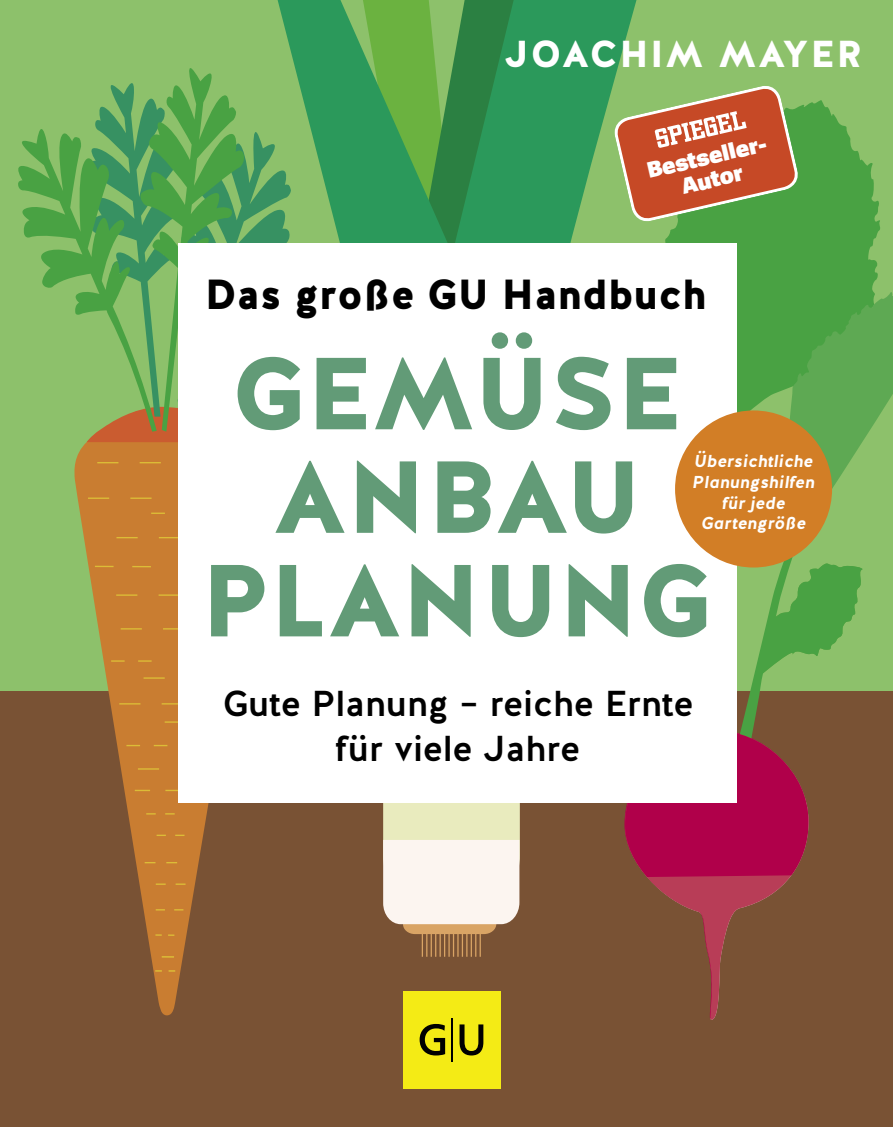
<style>
.page{position:relative;width:893px;height:1127px;background:#8dc16b}
.page>*{position:absolute;margin:0;border:0;box-sizing:border-box;transform-origin:0 0}
.t1{font:900 102px/103.5px "Halis GR";color:#629b77;text-align:center}
.t2{font:900 42px "Halis GR";color:#000}
.t3{font:900 37.5px "Halis GR";letter-spacing:.045em;color:#fff}
.t4{font:500 36px/45px "Halis GR";color:#000;text-align:center}
.t5{font:900 23.4px/23.4px "Spiegel Sans 4";color:#fff;text-align:center}
.t6{font:italic 700 17.25px/20.7px "Halis GR";color:#fff;text-align:center}
</style>
<div class="page">
<div style="left:0;top:691px;width:893px;height:436px;background:#795234"></div>
<svg style="left:515px;top:0;width:122px;height:243px;fill:#2b995b"></svg>
<svg style="left:277px;top:0;width:86px;height:243px;fill:#2b995b"></svg>
<svg style="left:363px;top:0;width:152px;height:243px;background:#419b4e"></svg>
<div style="left:383px;top:802px;width:137px;height:104px;background:#e9ebbe"></div>
<svg style="left:383px;top:840px;width:136px;height:117px"></svg>
<svg style="left:737px;top:565px;width:23px;height:165px"></svg>
<svg style="left:665px;top:100px;width:215px;height:312px;background:#53a648"></svg>
<svg style="left:647px;top:877px;width:143px;height:143px"></svg>
<svg style="left:625px;top:730px;width:183px;height:147px;background:#a80d48"></svg>
<svg style="left:739px;top:292px;width:154px;height:400px"></svg>
<svg style="left:74px;top:442px;width:196px;height:573px"></svg>
<svg style="left:88px;top:497px;width:64px;height:2px"></svg>
<svg style="left:151px;top:512px;width:27px;height:2px"></svg>
<svg style="left:97px;top:462px;width:64px;height:1px"></svg>
<svg style="left:116px;top:537px;width:62px;height:1px"></svg>
<svg style="left:116px;top:594px;width:62px;height:2px"></svg>
<svg style="left:121px;top:628px;width:57px;height:1px"></svg>
<svg style="left:144px;top:677px;width:34px;height:2px"></svg>
<svg style="left:111px;top:660px;width:41px;height:2px"></svg>
<svg style="left:95px;top:566px;width:56px;height:1px"></svg>
<svg style="left:119px;top:703px;width:59px;height:1px"></svg>
<svg style="left:165px;top:721px;width:13px;height:2px"></svg>
<svg style="left:126px;top:745px;width:41px;height:1px"></svg>
<svg style="left:138px;top:768px;width:40px;height:2px"></svg>
<svg style="left:146px;top:813px;width:29px;height:1px"></svg>
<svg style="left:135px;top:790px;width:43px;height:1px"></svg>
<svg style="left:145px;top:862px;width:32px;height:1px"></svg>
<svg style="left:157px;top:834px;width:28px;height:2px"></svg>
<svg style="left:156px;top:883px;width:30px;height:2px"></svg>
<svg style="left:156px;top:909px;width:27px;height:1px"></svg>
<svg style="left:155px;top:934px;width:19px;height:2px"></svg>
<svg style="left:87px;top:69px;width:204px;height:373px"></svg>
<svg style="left:139px;top:68px;width:106px;height:364px"></svg>
<svg style="left:18px;top:118px;width:139px;height:314px"></svg>
<svg style="left:613px;top:84px;width:186px;height:139px"></svg>
<div style="left:178px;top:243px;width:559px;height:559px;background:#fff"></div>
<div style="left:675px;top:410px;width:157px;height:157px;background:#d27e26;border-radius:50%"></div>
<svg style="left:162px;top:956px;width:12px;height:1px"></svg>
<svg style="left:155px;top:970px;width:20px;height:2px"></svg>
<div style="left:403px;top:991px;width:97px;height:98px;background:#f4eb15"></div>
<svg style="left:420px;top:1024px;width:25px;height:31px"></svg>
<svg style="left:459px;top:1024px;width:24px;height:31px"></svg>
<hr style="left:452px;top:1018px;width:1px;height:43px;background:#000">
<h3 class="t3" style="left:505px;top:32px;width:359px">JOACHIM MAYER</h3>
<h3 class="t5" style="left:645px;top:159px;width:128px;rotate:-13deg">Bestseller-<br>Autor</h3>
<h2 class="t2" style="left:205px;top:269px;width:503px">Das große GU Handbuch</h2>
<h1 class="t1" style="left:201px;top:340px;width:513px">GEMÜSE<br>ANBAU<br>PLANUNG</h1>
<p class="t6" style="left:692px;top:451px;width:124px">Übersichtliche<br>Planungshilfen für jede<br>Gartengröße</p>
<h3 class="t4" style="left:223px;top:684px;width:472px">Gute Planung – reiche Ernte für viele Jahre</h3>
</div>
